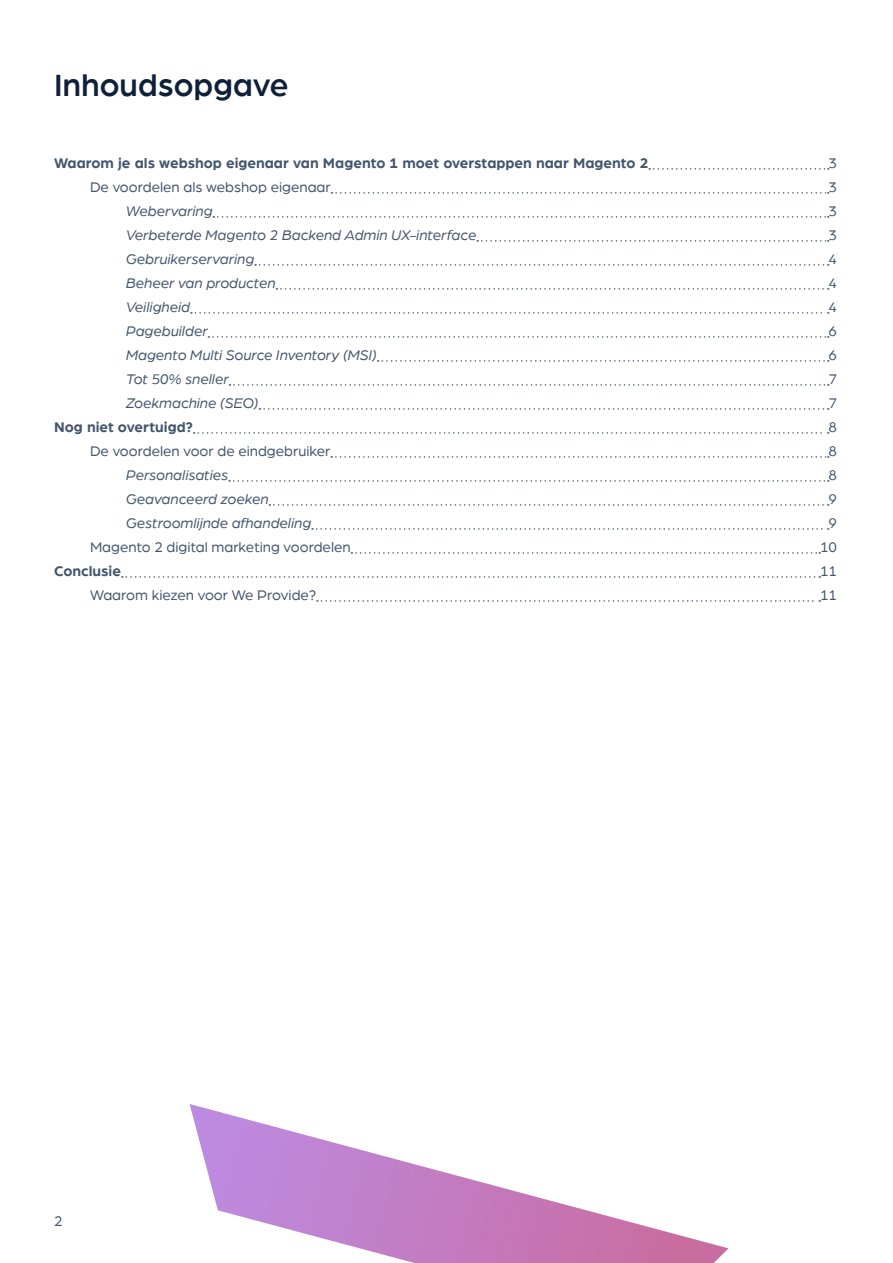
<style>
.page{position:relative;width:893px;height:1263px;background:#fff}
.page>*{position:absolute;margin:0;border:0;box-sizing:border-box;transform-origin:0 0}
.Kop_1__niet_in_inhou{font:500 33px "Arboria";color:#0f2039}
.t1{font:italic 15px "Arboria";color:#43556e}
.t2{font:15px "Arboria";color:#43556e}
.t3{font:700 15px "Arboria";color:#43556e}
</style>
<div class="page">
<svg style="left:649px;top:168px;width:180px;height:2px"></svg>
<svg style="left:332px;top:192px;width:497px;height:2px"></svg>
<svg style="left:213px;top:216px;width:616px;height:2px"></svg>
<svg style="left:477px;top:240px;width:352px;height:2px"></svg>
<svg style="left:255px;top:264px;width:574px;height:2px"></svg>
<svg style="left:276px;top:288px;width:553px;height:2px"></svg>
<svg style="left:191px;top:312px;width:638px;height:2px"></svg>
<svg style="left:208px;top:336px;width:621px;height:2px"></svg>
<svg style="left:378px;top:360px;width:451px;height:2px"></svg>
<svg style="left:229px;top:384px;width:600px;height:2px"></svg>
<svg style="left:260px;top:408px;width:569px;height:2px"></svg>
<svg style="left:194px;top:432px;width:635px;height:2px"></svg>
<svg style="left:331px;top:456px;width:498px;height:2px"></svg>
<svg style="left:229px;top:480px;width:600px;height:2px"></svg>
<svg style="left:269px;top:504px;width:560px;height:2px"></svg>
<svg style="left:312px;top:528px;width:517px;height:2px"></svg>
<svg style="left:351px;top:552px;width:469px;height:2px"></svg>
<svg style="left:122px;top:576px;width:698px;height:2px"></svg>
<svg style="left:317px;top:600px;width:503px;height:2px"></svg>
<svg style="left:190px;top:1104px;width:538px;height:159px"></svg>
<p class="Kop_1__niet_in_inhou" style="left:54px;top:63px;width:236px">Inhoudsopgave</p>
<p class="t3" style="left:54px;top:153px;width:596px">Waarom je als webshop eigenaar van Magento 1 moet overstappen naar Magento 2</p>
<p class="t2" style="left:828px;top:153px;width:10px">3</p>
<p class="t2" style="left:90px;top:177px;width:242px">De voordelen als webshop eigenaar</p>
<p class="t2" style="left:828px;top:177px;width:10px">3</p>
<p class="t1" style="left:126px;top:201px;width:88px">Webervaring</p>
<p class="t2" style="left:828px;top:201px;width:10px">3</p>
<p class="t1" style="left:126px;top:225px;width:352px">Verbeterde Magento 2 Backend Admin UX-interface</p>
<p class="t2" style="left:828px;top:225px;width:10px">3</p>
<p class="t1" style="left:126px;top:249px;width:130px">Gebruikerservaring</p>
<p class="t2" style="left:828px;top:249px;width:10px">4</p>
<p class="t1" style="left:126px;top:273px;width:151px">Beheer van producten</p>
<p class="t2" style="left:828px;top:273px;width:10px">4</p>
<p class="t1" style="left:126px;top:297px;width:66px">Veiligheid</p>
<p class="t2" style="left:828px;top:297px;width:10px">4</p>
<p class="t1" style="left:126px;top:321px;width:83px">Pagebuilder</p>
<p class="t2" style="left:828px;top:321px;width:10px">6</p>
<p class="t1" style="left:126px;top:345px;width:252px">Magento Multi Source Inventory (MSI)</p>
<p class="t2" style="left:828px;top:345px;width:10px">6</p>
<p class="t1" style="left:126px;top:369px;width:104px">Tot 50% sneller</p>
<p class="t2" style="left:828px;top:369px;width:10px">7</p>
<p class="t1" style="left:126px;top:393px;width:134px">Zoekmachine (SEO)</p>
<p class="t2" style="left:828px;top:393px;width:10px">7</p>
<p class="t3" style="left:54px;top:417px;width:140px">Nog niet overtuigd?</p>
<p class="t2" style="left:828px;top:417px;width:10px">8</p>
<p class="t2" style="left:90px;top:441px;width:242px">De voordelen voor de eindgebruiker</p>
<p class="t2" style="left:828px;top:441px;width:10px">8</p>
<p class="t1" style="left:126px;top:465px;width:104px">Personalisaties</p>
<p class="t2" style="left:828px;top:465px;width:10px">8</p>
<p class="t1" style="left:126px;top:489px;width:144px">Geavanceerd zoeken</p>
<p class="t2" style="left:828px;top:489px;width:10px">9</p>
<p class="t1" style="left:126px;top:513px;width:187px">Gestroomlijnde afhandeling</p>
<p class="t2" style="left:828px;top:513px;width:10px">9</p>
<p class="t2" style="left:90px;top:537px;width:262px">Magento 2 digital marketing voordelen</p>
<p class="t2" style="left:820px;top:537px;width:19px">10</p>
<p class="t3" style="left:54px;top:561px;width:69px">Conclusie</p>
<p class="t2" style="left:820px;top:561px;width:19px">11</p>
<p class="t2" style="left:90px;top:585px;width:228px">Waarom kiezen voor We Provide?</p>
<p class="t2" style="left:820px;top:585px;width:19px">11</p>
<p class="t2" style="left:54px;top:1211px;width:10px">2</p>
</div>
